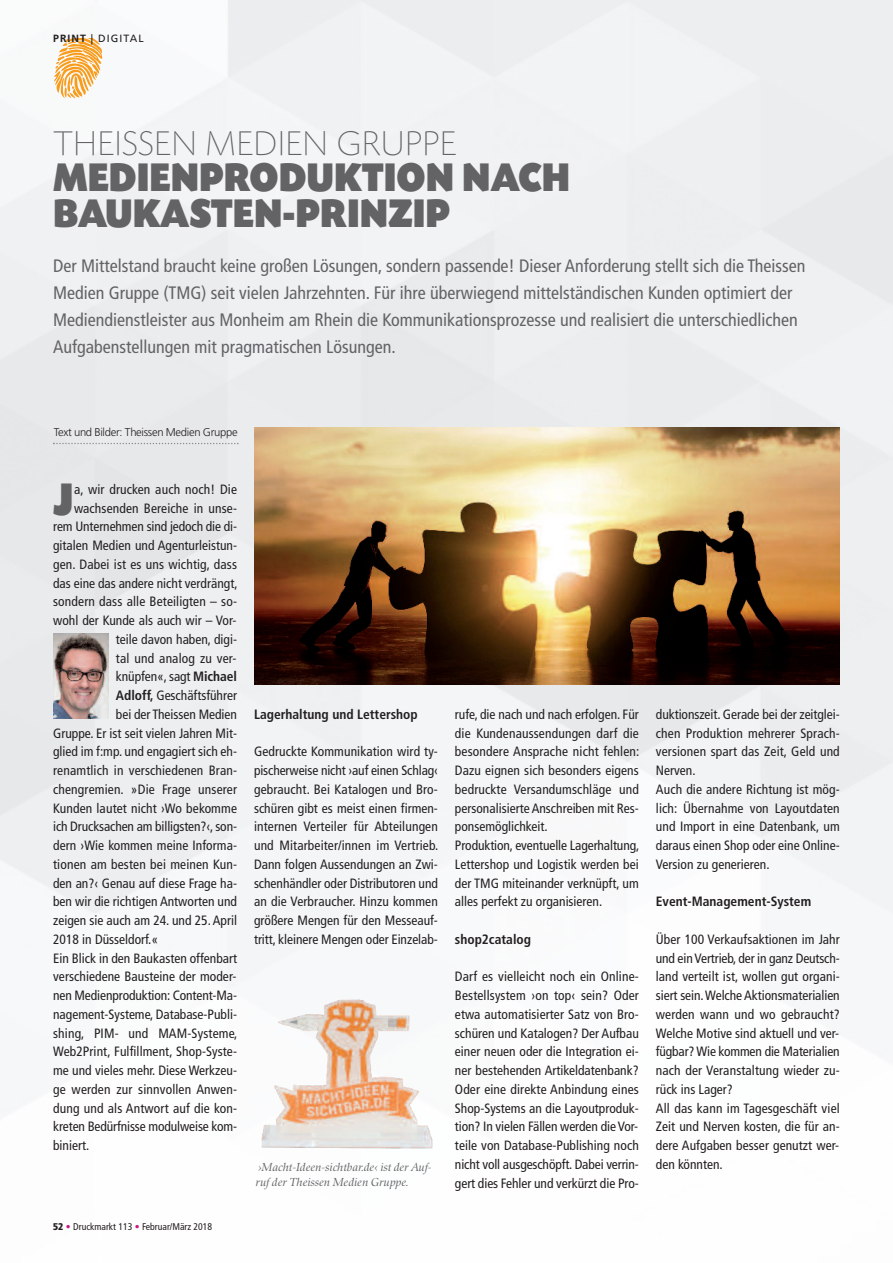
<style>
.page{position:relative;width:893px;height:1263px;background:#fff}
.page>*{position:absolute;margin:0;border:0;box-sizing:border-box;transform-origin:0 0}
.t1{font:48px "Today SB Ultra";color:#636366;scale:.9 1}
.t2{font:42px/36px "Today SB Ultra";color:#636366;scale:.9 1}
.t3{font:300 expanded 36px "Today SB";letter-spacing:-.01em;color:#636366}
.t4{font:condensed 18px/27px "Frutiger LT Std";color:#636366}
.t5{font:condensed 13.5px/18.8px "Frutiger LT Std";color:#231f20}
.t6{font:700 condensed 13.5px "Frutiger LT Std";color:#231f20}
.t7{font:italic 12px/15px "Zapf Renais SB";color:#636366}
.t8{font:300 11.25px "Frutiger LT Std";letter-spacing:-.025em;color:#231f20}
.t9{font:10.5px "Frutiger LT Std";letter-spacing:.1em;color:#231f20}
.t10{font:condensed 9.75px "Frutiger LT Std";color:#231f20}
.s1{font-weight:700}
.s2{font-weight:900}
.s3{font-weight:700;color:#c61882}
.s4{color:#c61882}
</style>
<div class="page">
<img style="left:0;top:0;width:893px;height:1149px">
<svg style="left:53px;top:443px;width:186px;height:1px"></svg>
<img style="left:254px;top:427px;width:586px;height:257px">
<img style="left:53px;top:633px;width:55px;height:85px">
<img style="left:262px;top:1000px;width:171px;height:148px">
<svg style="left:54px;top:39px;width:48px;height:59px"></svg>
<p class="t9" style="left:53px;top:34px;width:92px"><span class="s1">PRINT</span> | diGital</p>
<h3 class="t3" style="left:53px;top:122px;width:405px">THEISSEN MEDIEN GRUPPE</h3>
<h2 class="t2" style="left:53px;top:159px;width:576px">MEDIENPRODUKTION NACH<br>BAUKASTEN-PRINZIP</h2>
<p class="t4" style="left:53px;top:254px;width:754px">Der Mittelstand braucht keine großen Lösungen, sondern passende! Dieser Anforderung stellt sich die Theissen Medien Gruppe (TMG) seit vielen Jahrzehnten. Für ihre überwiegend mittelständischen Kunden optimiert der Mediendienstleister aus Monheim am Rhein die Kommunikationsprozesse und realisiert die unterschiedlichen Aufgabenstellungen mit pragmatischen Lösungen.</p>
<p class="t8" style="left:54px;top:427px;width:185px">Text und Bilder: Theissen Medien Gruppe</p>
<p class="t5" style="left:74px;top:481px;width:165px">a, wir drucken auch noch! Die</p>
<p class="t5" style="left:74px;top:500px;width:165px">wachsenden Bereiche in unse-</p>
<p class="t5" style="left:53px;top:518px;width:185px">rem Unternehmen sind jedoch die di-</p>
<p class="t5" style="left:53px;top:537px;width:185px">gitalen Medien und Agenturleistun-</p>
<p class="t5" style="left:53px;top:556px;width:185px">gen. Dabei ist es uns wichtig, dass</p>
<p class="t5" style="left:53px;top:575px;width:186px">das eine das andere nicht verdrängt,</p>
<p class="t5" style="left:53px;top:593px;width:185px">sondern dass alle Beteiligten – so-</p>
<p class="t5" style="left:53px;top:612px;width:185px">wohl der Kunde als auch wir – Vor-</p>
<p class="t5" style="left:116px;top:631px;width:123px">teile davon haben, digi-</p>
<p class="t5" style="left:116px;top:650px;width:122px">tal und analog zu ver-</p>
<p class="t5" style="left:116px;top:668px;width:123px">knüpfen«, sagt <span class="s1">Michael</span></p>
<p class="t5" style="left:116px;top:687px;width:123px"><span class="s1">Adloff,</span> Geschäftsführer</p>
<p class="t5" style="left:116px;top:706px;width:123px">bei der Theissen Medien</p>
<p class="t5" style="left:53px;top:725px;width:185px">Gruppe. Er ist seit vielen Jahren Mit-</p>
<p class="t5" style="left:53px;top:743px;width:185px">glied im f:mp. und engagiert sich eh-</p>
<p class="t5" style="left:53px;top:762px;width:185px">renamtlich in verschiedenen Bran-</p>
<p class="t5" style="left:53px;top:781px;width:185px">chengremien. »Die Frage unserer</p>
<p class="t5" style="left:53px;top:800px;width:185px">Kunden lautet nicht ›Wo bekomme</p>
<p class="t5" style="left:53px;top:818px;width:185px">ich Drucksachen am billigsten?‹, son-</p>
<p class="t5" style="left:53px;top:837px;width:185px">dern ›Wie kommen meine Informa-</p>
<p class="t5" style="left:53px;top:856px;width:185px">tionen am besten bei meinen Kun-</p>
<p class="t5" style="left:53px;top:875px;width:185px">den an?‹ Genau auf diese Frage ha-</p>
<p class="t5" style="left:53px;top:893px;width:185px">ben wir die richtigen Antworten und</p>
<p class="t5" style="left:53px;top:912px;width:185px">zeigen sie auch am 24. und 25.April</p>
<p class="t5" style="left:53px;top:931px;width:107px">2018 in Düsseldorf.«</p>
<p class="t5" style="left:53px;top:950px;width:185px">Ein Blick in den Baukasten offenbart</p>
<p class="t5" style="left:53px;top:968px;width:185px">verschiedene Bausteine der moder-</p>
<p class="t5" style="left:53px;top:987px;width:185px">nen Medienproduktion: Content-Ma-</p>
<p class="t5" style="left:53px;top:1006px;width:185px">nagement-Systeme, Database-Publi-</p>
<p class="t5" style="left:53px;top:1025px;width:186px">shing, PIM- und MAM-Systeme,</p>
<p class="t5" style="left:53px;top:1043px;width:185px">Web2Print, Fulfillment, Shop-Syste-</p>
<p class="t5" style="left:53px;top:1062px;width:185px">me und vieles mehr. Diese Werkzeu-</p>
<p class="t5" style="left:53px;top:1081px;width:185px">ge werden zur sinnvollen Anwen-</p>
<p class="t5" style="left:53px;top:1100px;width:185px">dung und als Antwort auf die kon-</p>
<p class="t5" style="left:53px;top:1118px;width:185px">kreten Bedürfnisse modulweise kom-</p>
<p class="t5" style="left:53px;top:1137px;width:38px">biniert.</p>
<h1 class="t1" style="left:53px;top:471px;width:24px">J</h1>
<p class="t10" style="left:53px;top:1222px;width:161px"><span class="s2">52</span> <span class="s3">•</span> Druckmarkt 113 <span class="s4">•</span> Februar/März 2018</p>
<p class="t6" style="left:254px;top:709px;width:165px">Lagerhaltung und Lettershop</p>
<p class="t5" style="left:254px;top:743px;width:186px;text-align:justify">Gedruckte Kommunikation wird ty&shy;pischerweise nicht ›auf einen Schlag‹ gebraucht. Bei Katalogen und Bro&shy;schüren gibt es meist einen firmen&shy;internen Verteiler für Abteilungen und Mitarbeiter/innen im Vertrieb.<br>Dann folgen Aussendungen an Zwi&shy;schenhändler oder Distributoren und an die Verbraucher. Hinzu kommen größere Mengen für den Messeauf&shy;tritt, kleinere Mengen oder Einzelab-</p>
<p class="t7" style="left:256px;top:1159px;width:178px">›Macht-Ideen-sichtbar.de‹ ist der Auf&shy;ruf der Theissen Medien Gruppe.</p>
<p class="t5" style="left:455px;top:706px;width:186px">rufe, die nach und nach erfolgen. Für die Kundenaussendungen darf die besondere Ansprache nicht fehlen:<br>Dazu eignen sich besonders eigens bedruckte Versandumschläge und personalisierte Anschreiben mit Res&shy;ponsemöglichkeit.<br>Produktion, eventuelle Lagerhaltung, Lettershop und Logistik werden bei der TMG miteinander verknüpft, um alles perfekt zu organisieren.</p>
<p class="t6" style="left:455px;top:934px;width:78px">shop2catalog</p>
<p class="t5" style="left:455px;top:968px;width:185px;text-align:justify">Darf es vielleicht noch ein Online-Bestellsystem ›on top‹ sein? Oder etwa automatisierter Satz von Bro&shy;schüren und Katalogen? Der Aufbau einer neuen oder die Integration ei&shy;ner bestehenden Artikeldatenbank?<br>Oder eine direkte Anbindung eines Shop-Systems an die Layoutproduk&shy;tion? In vielen Fällen werden die Vor&shy;teile von Database-Publishing noch nicht voll ausgeschöpft. Dabei verrin&shy;gert dies Fehler und verkürzt die Pro-</p>
<p class="t5" style="left:656px;top:706px;width:185px">duktionszeit. Gerade bei der zeitglei&shy;chen Produktion mehrerer Sprach&shy;versionen spart das Zeit, Geld und<br>Nerven.<br>Auch die andere Richtung ist mög&shy;lich: Übernahme von Layoutdaten und Import in eine Datenbank, um daraus einen Shop oder eine Online-<br>Version zu generieren.</p>
<p class="t6" style="left:656px;top:896px;width:157px">Event-Management-System</p>
<p class="t5" style="left:656px;top:931px;width:185px">Über 100 Verkaufsaktionen im Jahr und einVertrieb, der in ganz Deutsch&shy;land verteilt ist, wollen gut organi&shy;siert sein.Welche Aktionsmaterialien werden wann und wo gebraucht?<br>Welche Motive sind aktuell und ver&shy;fügbar?Wie kommen die Materialien nach der Veranstaltung wieder zu&shy;rück ins Lager?<br>All das kann im Tagesgeschäft viel<br>Zeit und Nerven kosten, die für an&shy;dere Aufgaben besser genutzt wer&shy;den könnten.</p>
</div>
